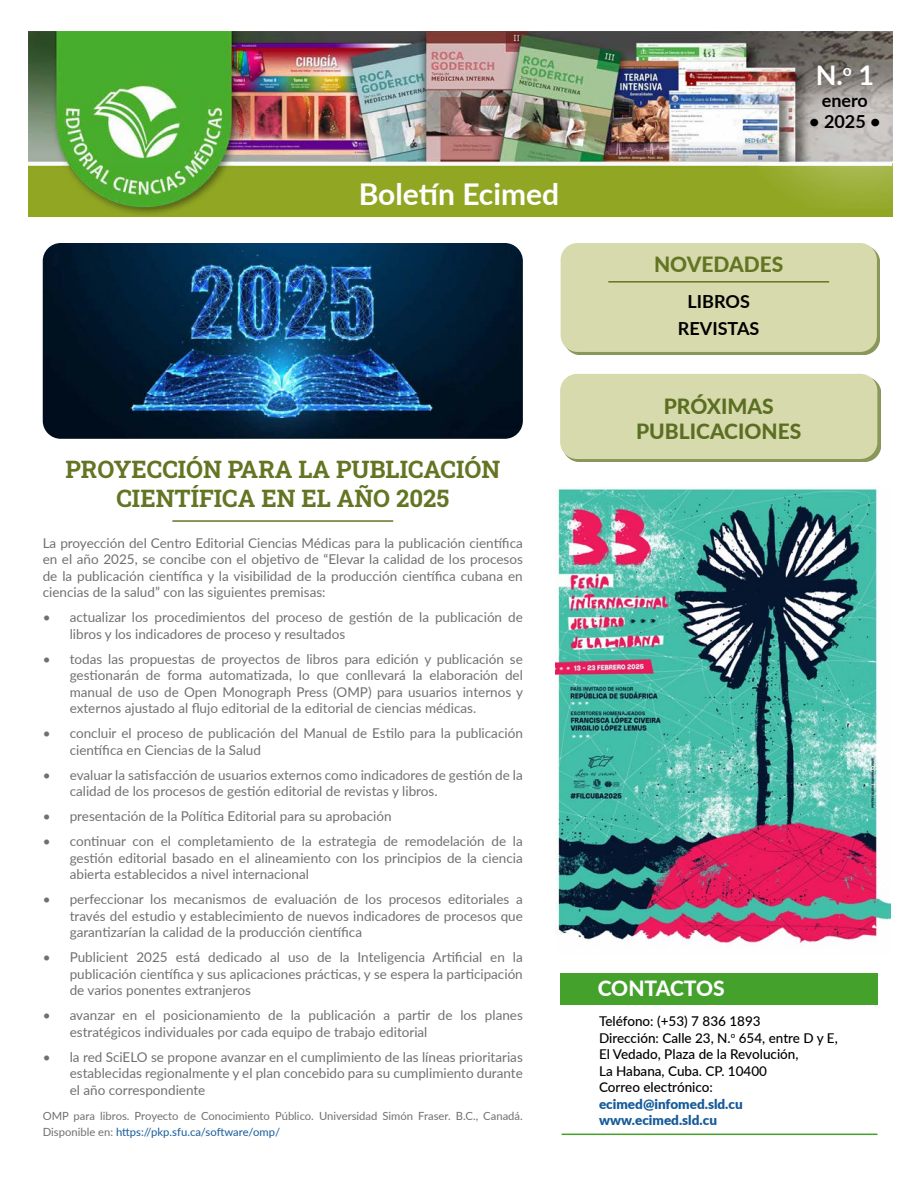
<style>
.page{position:relative;width:918px;height:1188px;background:#fff}
.page>*{position:absolute;margin:0;border:0;box-sizing:border-box;transform-origin:0 0}
.t1{font:700 30px "Lato";color:#fff}
.t2{font:700 27px "Lato";color:#fff}
.t3{font:700 24px/28.8px "Roboto Slab";color:#637523;text-align:center}
.t4{font:800 21px/25.2px "Lato";color:#5b6f22;text-align:center}
.t5{font:800 21px "Lato";color:#637523}
.t6{font:800 21px "Lato";letter-spacing:-.01em;color:#fff}
.t7{font:700 18px/27px "Lato";color:#000;text-align:center}
.t8{font:13.5px/16.5px "Lato";color:#707070;text-align:justify}
.t9{font:500 13.5px/16.5px "Lato";color:#000}
.t10{font:900 13.5px/16.5px "Lato";color:#165b9a}
.t11{font:11.25px/16.5px "Lato";color:#707070}
.s1{color:#165b9a}
.s2{color:#627523}
</style>
<div class="page">
<div style="left:563px;top:377px;width:317px;height:85px;background:#637523;opacity:.75"></div>
<div style="left:560px;top:374px;width:317px;height:85px;background:#d6daac;border-radius:17px"></div>
<div style="left:564px;top:246px;width:316px;height:109px;background:#637523;opacity:.75"></div>
<div style="left:561px;top:243px;width:316px;height:109px;background:#d6daac;border-radius:17px"></div>
<img style="left:29px;top:31px;width:864px;height:186px">
<hr style="left:608px;top:281px;width:221px;height:2px;background:#637523">
<div style="left:560px;top:973px;width:318px;height:31px;background:#44a12b"></div>
<hr style="left:562px;top:1134px;width:316px;height:1px;background:#44a12b">
<img style="left:556px;top:488px;width:335px;height:459px">
<hr style="left:172px;top:520px;width:221px;height:2px;background:#637523">
<img style="left:43px;top:243px;width:480px;height:196px">
<h1 class="t1" style="left:359px;top:172px;width:202px">Boletín Ecimed</h1>
<h3 class="t3" style="left:65px;top:454px;width:436px">PROYECCIÓN PARA LA PUBLICACIÓN<br>CIENTÍFICA EN EL AÑO 2025</h3>
<p class="t8" style="left:43px;top:534px;width:482px">La proyección del Centro Editorial Ciencias Médicas para la publicación científica en el año 2025, se concibe con el objetivo de “Elevar la calidad de los procesos de la publicación científica y la visibilidad de la producción científica cubana en ciencias de la salud” con las siguientes premisas:</p>
<p class="t8" style="left:70px;top:608px;width:455px;text-indent:-27px">• actualizar los procedimientos del proceso de gestión de la publicación de libros y los indicadores de proceso y resultados</p>
<p class="t8" style="left:70px;top:650px;width:455px;text-indent:-27px">• todas las propuestas de proyectos de libros para edición y publicación se gestionarán de forma automatizada, lo que conllevará la elaboración del manual de uso de Open Monograph Press (OMP) para usuarios internos y externos ajustado al flujo editorial de la editorial de ciencias médicas.</p>
<p class="t8" style="left:70px;top:724px;width:455px;text-indent:-27px">• concluir el proceso de publicación del Manual de Estilo para la publicación científica en Ciencias de la Salud</p>
<p class="t8" style="left:70px;top:766px;width:455px;text-indent:-27px">• evaluar la satisfacción de usuarios externos como indicadores de gestión de la calidad de los procesos de gestión editorial de revistas y libros.</p>
<p class="t8" style="left:43px;top:807px;width:350px">• presentación de la Política Editorial para su aprobación</p>
<p class="t8" style="left:70px;top:832px;width:455px;text-indent:-27px">• continuar con el completamiento de la estrategia de remodelación de la gestión editorial basado en el alineamiento con los principios de la ciencia abierta establecidos a nivel internacional</p>
<p class="t8" style="left:70px;top:890px;width:455px;text-indent:-27px">• perfeccionar los mecanismos de evaluación de los procesos editoriales a través del estudio y establecimiento de nuevos indicadores de procesos que garantizarían la calidad de la producción científica</p>
<p class="t8" style="left:70px;top:948px;width:455px;text-indent:-27px">• Publicient 2025 está dedicado al uso de la Inteligencia Artificial en la publicación científica y sus aplicaciones prácticas, y se espera la participación de varios ponentes extranjeros</p>
<p class="t8" style="left:70px;top:1006px;width:455px;text-indent:-27px">• avanzar en el posicionamiento de la publicación a partir de los planes estratégicos individuales por cada equipo de trabajo editorial</p>
<p class="t8" style="left:70px;top:1048px;width:455px;text-indent:-27px">• la red SciELO se propone avanzar en el cumplimiento de las líneas prioritarias establecidas regionalmente y el plan concebido para su cumplimiento durante el año correspondiente</p>
<p class="t11" style="left:43px;top:1107px;width:482px">OMP para libros. Proyecto de Conocimiento Público. Universidad Simón Fraser. B.C., Canadá.<br>Disponible en: <span class="s1">https://pkp.sfu.ca/software/omp/</span></p>
<h2 class="t2" style="left:816px;top:55px;width:60px">N.<sup>o</sup> 1</h2>
<h3 class="t7" style="left:822px;top:86px;width:48px">enero</h3>
<h3 class="t7" style="left:809px;top:107px;width:73px">• 2025 •</h3>
<h3 class="t5" style="left:654px;top:249px;width:131px">NO<span class="s2">VED</span>ADES</h3>
<h3 class="t7" style="left:678px;top:287px;width:83px">LIBROS<br>REVISTAS</h3>
<h3 class="t4" style="left:636px;top:392px;width:167px">PRÓXIMAS<br>PUBLICACIONES</h3>
<h3 class="t6" style="left:598px;top:973px;width:128px">CONTACTOS</h3>
<p class="t9" style="left:599px;top:1012px;width:240px">Teléfono: (+53) 7 836 1893<br>Dirección: Calle 23, N.<sup>o</sup> 654, entre D y E,<br>El Vedado, Plaza de la Revolución,<br>La Habana, Cuba. CP. 10400<br>Correo electrónico:</p>
<p class="t10" style="left:599px;top:1095px;width:145px">ecimed@infomed.sld.cu www.ecimed.sld.cu</p>
</div>
